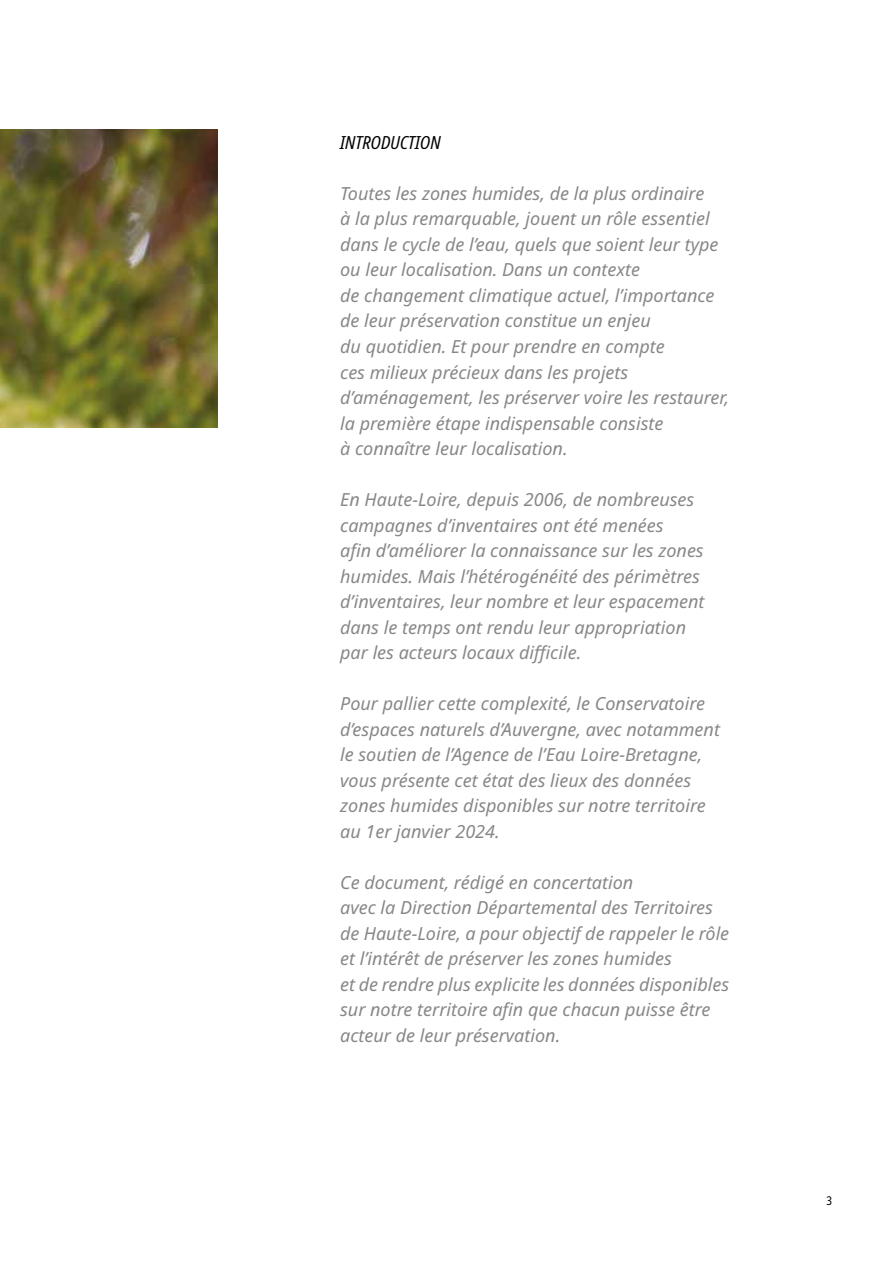
<style>
.page{position:relative;width:893px;height:1263px;background:#fff}
.page>*{position:absolute;margin:0;border:0;box-sizing:border-box;transform-origin:0 0}
.t1{font:italic 300 18px/25.5px "Noto Sans";color:#878787}
.t2{font:italic condensed 18px "Noto Sans";color:#000}
.t3{font:condensed 12px "Noto Sans";color:#000}
</style>
<div class="page">
<img style="left:0;top:130px;width:218px;height:297px">
<p class="t2" style="left:340px;top:130px;width:102px">INTRODUCTION</p>
<p class="t1" style="left:340px;top:181px;width:391px">Toutes les zones humides, de la plus ordinaire<br>à la plus remarquable, jouent un rôle essentiel dans le cycle de l’eau, quels que soient leur type ou leur localisation. Dans un contexte<br>de changement climatique actuel, l’importance de leur préservation constitue un enjeu<br>du quotidien. Et pour prendre en compte<br>ces milieux précieux dans les projets d’aménagement, les préserver voire les restaurer, la première étape indispensable consiste<br>à connaître leur localisation.</p>
<p class="t1" style="left:340px;top:487px;width:366px">En Haute-Loire, depuis 2006, de nombreuses campagnes d’inventaires ont été menées<br>afin d’améliorer la connaissance sur les zones humides. Mais l’hétérogénéité des périmètres d’inventaires, leur nombre et leur espacement dans le temps ont rendu leur appropriation par les acteurs locaux difficile.</p>
<p class="t1" style="left:340px;top:691px;width:381px">Pour pallier cette complexité, le Conservatoire d’espaces naturels d’Auvergne, avec notamment le soutien de l’Agence de l’Eau Loire-Bretagne, vous présente cet état des lieux des données zones humides disponibles sur notre territoire au 1er janvier 2024.</p>
<p class="t1" style="left:340px;top:870px;width:391px">Ce document, rédigé en concertation<br>avec la Direction Départemental des Territoires de Haute-Loire, a pour objectif de rappeler le rôle et l’intérêt de préserver les zones humides<br>et de rendre plus explicite les données disponibles sur notre territoire afin que chacun puisse être acteur de leur préservation.</p>
<p class="t3" style="left:826px;top:1192px;width:7px">3</p>
</div>
